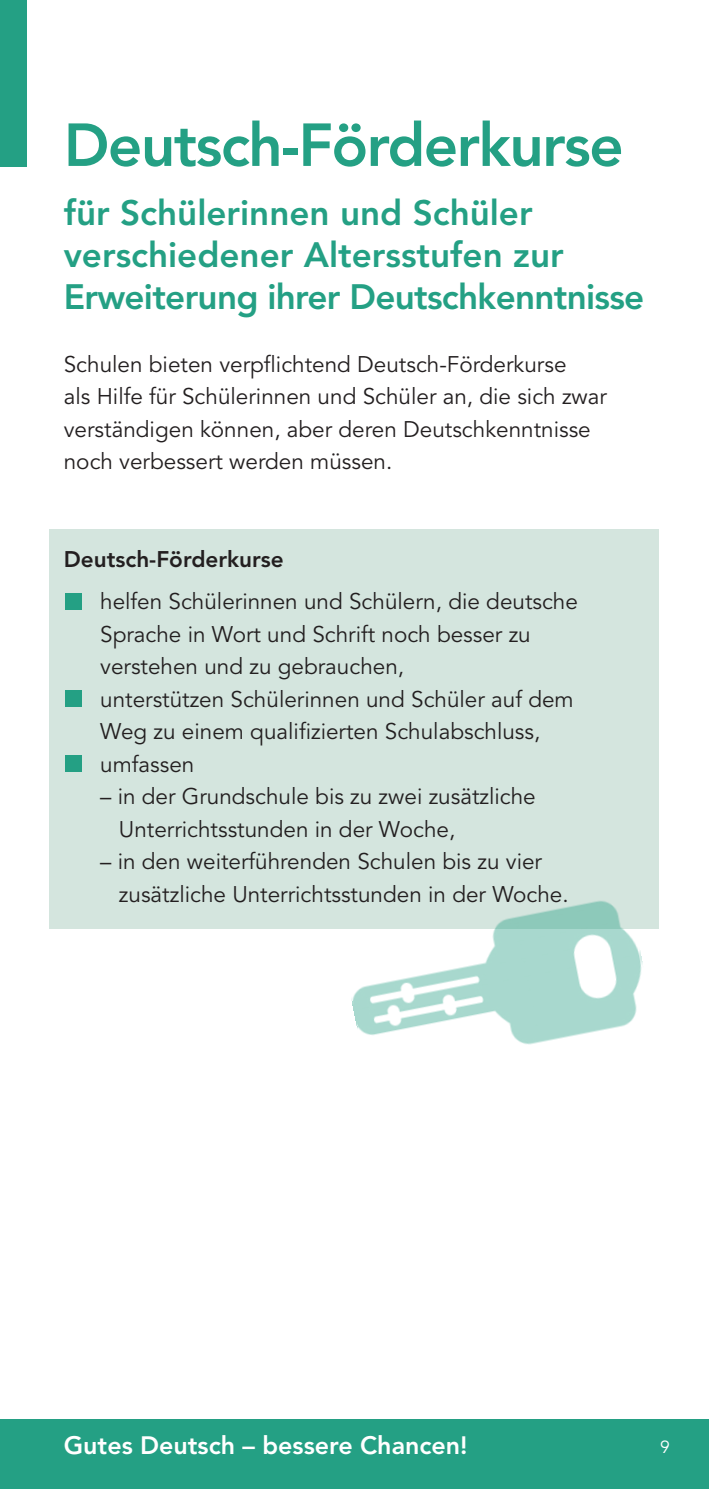
<style>
.page{position:relative;width:709px;height:1489px;background:#fff}
.page>*{position:absolute;margin:0;border:0;box-sizing:border-box;transform-origin:0 0}
.t1{font:800 60px "Avenir LT Std";letter-spacing:-.025em;color:#24a084}
.t2{font:800 35px "Avenir LT Std";color:#24a084}
.t3{font:800 35px "Avenir LT Std";letter-spacing:-.02em;color:#24a084}
.t4{font:800 25px "Avenir LT Std";color:#fff}
.t5{font:22.5px/32.5px "Avenir LT Std";color:#231f20}
.t6{font:800 22.5px "Avenir LT Std";color:#231f20}
.t7{font:17.5px "Avenir LT Std";color:#fff}
</style>
<div class="page">
<div style="left:0;top:1419px;width:709px;height:69px;background:#24a084"></div>
<div style="left:50px;top:529px;width:609px;height:399px;background:#d4e5de"></div>
<div style="left:65px;top:592px;width:17px;height:17px;background:#24a084"></div>
<div style="left:65px;top:690px;width:17px;height:17px;background:#24a084"></div>
<div style="left:65px;top:755px;width:17px;height:17px;background:#24a084"></div>
<img style="left:330px;top:901px;width:329px;height:144px">
<div style="left:0;top:0;width:26px;height:166px;background:#24a084"></div>
<h1 class="t1" style="left:64px;top:120px;width:561px">Deutsch-Förderkurse</h1>
<h2 class="t2" style="left:64px;top:199px;width:470px">für Schülerinnen und Schüler</h2>
<h2 class="t2" style="left:64px;top:241px;width:501px">verschiedener Altersstufen zur</h2>
<h2 class="t3" style="left:64px;top:283px;width:582px">Erweiterung ihrer Deutschkenntnisse</h2>
<p class="t5" style="left:64px;top:349px;width:504px">Schulen bieten verpflichtend Deutsch-Förderkurse</p>
<p class="t5" style="left:64px;top:382px;width:544px">als Hilfe für Schülerinnen und Schüler an, die sich zwar</p>
<p class="t5" style="left:64px;top:414px;width:528px">verständigen können, aber deren Deutschkenntnisse noch verbessert werden müssen.</p>
<h2 class="t6" style="left:64px;top:550px;width:221px">Deutsch-Förderkurse</h2>
<p class="t5" style="left:100px;top:587px;width:479px">helfen Schülerinnen und Schülern, die deutsche<br>Sprache in Wort und Schrift noch besser zu verstehen und zu gebrauchen,</p>
<p class="t5" style="left:100px;top:684px;width:475px">unterstützen Schülerinnen und Schüler auf dem<br>Weg zu einem qualifizierten Schulabschluss,</p>
<p class="t5" style="left:100px;top:749px;width:96px">umfassen</p>
<p class="t5" style="left:119px;top:782px;width:418px;text-indent:-19px">– in der Grundschule bis zu zwei zusätzliche<br>Unterrichtsstunden in der Woche,</p>
<p class="t5" style="left:119px;top:847px;width:451px;text-indent:-19px">– in den weiterführenden Schulen bis zu vier zusätzliche Unterrichtsstunden in der Woche.</p>
<p class="t4" style="left:64px;top:1435px;width:405px">Gutes Deutsch – bessere Chancen!</p>
<p class="t7" style="left:660px;top:1439px;width:11px">9</p>
</div>
